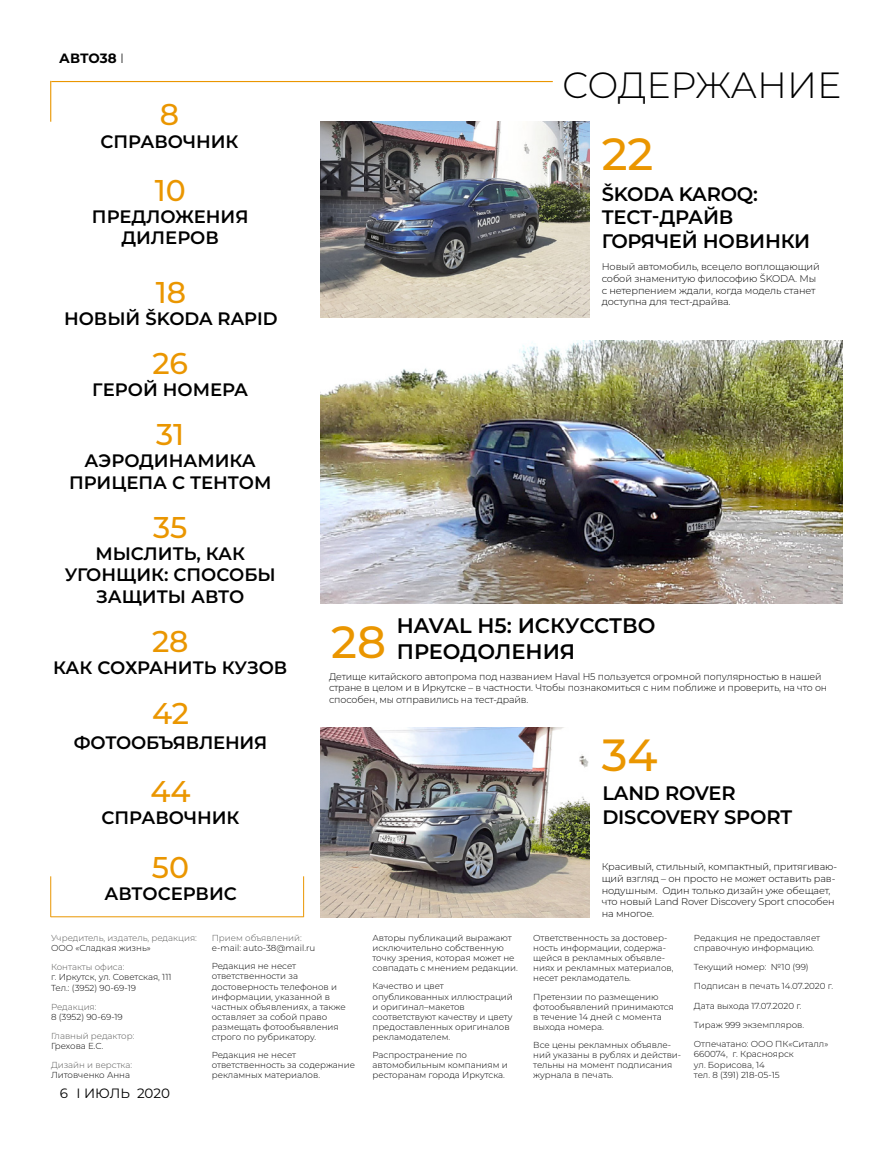
<style>
.page{position:relative;width:893px;height:1149px;background:#fff}
.page>*{position:absolute;margin:0;border:0;box-sizing:border-box;transform-origin:0 0}
.t1{font:500 45px "Montserrat";color:#ea9600}
.t2{font:300 36.45px "Montserrat";color:#000}
.t3{font:500 30px "Montserrat";color:#ea9600}
.t4{font:600 21px/25.5px "Montserrat";color:#000}
.t5{font:600 19.5px/23.4px "Montserrat";letter-spacing:-.01em;color:#000}
.t6{font:600 18px/21.6px "Montserrat";color:#000;text-align:center}
.t7{font:13.5px "Montserrat";letter-spacing:-.005em;color:#000}
.t8{font:700 13.5px "Montserrat";letter-spacing:-.01em;color:#000}
.t9{font:300 9.75px/11.7px "Montserrat";letter-spacing:-.01em;color:#000}
.t10{font:300 8.7px/10.1px "Montserrat";color:#000}
.t11{font:300 8.7px "Montserrat";color:#575756}
.s1{font-weight:300}
.s2{font-weight:500;font-size:45px;color:#ea9600}
</style>
<div class="page">
<hr style="left:50px;top:876px;width:1px;height:40px;background:#ea9600">
<hr style="left:303px;top:876px;width:1px;height:40px;background:#ea9600">
<hr style="left:51px;top:916px;width:252px;height:1px;background:#ea9600">
<hr style="left:50px;top:81px;width:1px;height:41px;background:#ea9600">
<hr style="left:51px;top:81px;width:502px;height:1px;background:#ea9600">
<img style="left:321px;top:340px;width:522px;height:263px">
<img style="left:320px;top:122px;width:270px;height:196px">
<img style="left:321px;top:727px;width:269px;height:189px">
<h3 class="t8" style="left:59px;top:48px;width:66px">АВТО38 <span class="s1">I</span></h3>
<h3 class="t3" style="left:160px;top:93px;width:21px">8</h3>
<h3 class="t6" style="left:101px;top:130px;width:140px">СПРАВОЧНИК</h3>
<h3 class="t3" style="left:155px;top:169px;width:33px">10</h3>
<h3 class="t6" style="left:92px;top:205px;width:158px">ПРЕДЛОЖЕНИЯ<br>ДИЛЕРОВ</h3>
<h3 class="t3" style="left:156px;top:271px;width:32px">18</h3>
<h3 class="t6" style="left:64px;top:307px;width:215px">НОВЫЙ ŠKODA RAPID</h3>
<h3 class="t3" style="left:152px;top:342px;width:37px">26</h3>
<h3 class="t6" style="left:92px;top:378px;width:157px">ГЕРОЙ НОМЕРА</h3>
<h3 class="t3" style="left:156px;top:413px;width:30px">31</h3>
<h3 class="t6" style="left:69px;top:449px;width:204px">АЭРОДИНАМИКА<br>ПРИЦЕПА С ТЕНТОМ</h3>
<h3 class="t3" style="left:153px;top:506px;width:36px">35</h3>
<h3 class="t6" style="left:65px;top:541px;width:212px">МЫСЛИТЬ, КАК<br>УГОНЩИК: СПОСОБЫ<br>ЗАЩИТЫ АВТО</h3>
<h3 class="t3" style="left:152px;top:620px;width:38px">28</h3>
<h3 class="t6" style="left:53px;top:656px;width:236px">КАК СОХРАНИТЬ КУЗОВ</h3>
<h3 class="t3" style="left:152px;top:691px;width:39px">42</h3>
<h3 class="t6" style="left:74px;top:731px;width:195px">ФОТООБЪЯВЛЕНИЯ</h3>
<h3 class="t3" style="left:151px;top:770px;width:42px">44</h3>
<h3 class="t6" style="left:102px;top:805px;width:140px">СПРАВОЧНИК</h3>
<h3 class="t3" style="left:152px;top:846px;width:39px">50</h3>
<h3 class="t6" style="left:104px;top:881px;width:134px">АВТОСЕРВИС</h3>
<h2 class="t2" style="left:562px;top:61px;width:280px">СОДЕРЖАНИЕ</h2>
<h1 class="t1" style="left:602px;top:122px;width:53px">22</h1>
<h3 class="t5" style="left:602px;top:181px;width:210px">ŠKODA KAROQ:<br>ТЕСТ-ДРАЙВ<br>ГОРЯЧЕЙ НОВИНКИ</h3>
<p class="t9" style="left:602px;top:260px;width:220px">Новый автомобиль, всецело воплощающий собой знаменитую философию ŠKODA. Мы с нетерпением ждали, когда модель станет доступна для тест-драйва.</p>
<h3 class="t4" style="left:331px;top:612px;width:326px;text-indent:66px">HAVAL H5: ИСКУССТВО<br><span class="s2">28</span> ПРЕОДОЛЕНИЯ</h3>
<p class="t9" style="left:329px;top:670px;width:500px">Детище китайского автопрома под названием Haval H5 пользуется огромной популярностью в нашей стране в целом и в Иркутске – в частности. Чтобы познакомиться с ним поближе и проверить, на что он способен, мы отправились на тест-драйв.</p>
<h1 class="t1" style="left:602px;top:723px;width:57px">34</h1>
<h3 class="t5" style="left:602px;top:780px;width:191px">LAND ROVER<br>DISCOVERY SPORT</h3>
<p class="t9" style="left:602px;top:860px;width:237px">Красивый, стильный, компактный, притягиваю&shy;щий взгляд – он просто не может оставить рав&shy;нодушным. Один только дизайн уже обещает, что новый Land Rover Discovery Sport способен на многое.</p>
<p class="t11" style="left:51px;top:931px;width:147px">Учредитель, издатель, редакция:</p>
<p class="t10" style="left:51px;top:942px;width:101px">ООО «Сладкая жизнь»</p>
<p class="t11" style="left:51px;top:960px;width:75px">Контакты офиса:</p>
<p class="t10" style="left:51px;top:971px;width:122px">г. Иркутск, ул. Советская, 111<br>Тел.: (3952) 90-69-19</p>
<p class="t11" style="left:51px;top:1000px;width:47px">Редакция:</p>
<p class="t10" style="left:51px;top:1011px;width:73px">8 (3952) 90-69-19</p>
<p class="t11" style="left:51px;top:1029px;width:85px">Главный редактор:</p>
<p class="t10" style="left:51px;top:1040px;width:54px">Грехова Е.С.</p>
<p class="t11" style="left:51px;top:1058px;width:83px">Дизайн и верстка:</p>
<p class="t10" style="left:51px;top:1069px;width:81px">Литовченко Анна</p>
<h3 class="t7" style="left:60px;top:1083px;width:10px">6</h3>
<h3 class="t7" style="left:77px;top:1083px;width:95px">I ИЮЛЬ 2020</h3>
<p class="t11" style="left:212px;top:931px;width:92px">Прием объявлений:</p>
<p class="t10" style="left:212px;top:937px;width:105px;line-height:18.6px">е-mail: auto-38@mail.ru<br>Редакция не несет</p>
<p class="t10" style="left:212px;top:970px;width:135px">ответственности за достоверность телефонов и информации, указанной в частных объявлениях, а также оставляет за собой право размещать фотообъявления строго по рубрикатору.</p>
<p class="t10" style="left:212px;top:1049px;width:145px">Редакция не несет ответственность за содержание рекламных материалов.</p>
<p class="t10" style="left:372px;top:932px;width:147px">Авторы публикаций выражают исключительно собственную точку зрения, которая может не совпадать с мнением редакции.</p>
<p class="t10" style="left:372px;top:980px;width:142px">Качество и цвет опубликованных иллюстраций и оригинал–макетов соответствуют качеству и цвету предоставленных оригиналов рекламодателем.</p>
<p class="t10" style="left:372px;top:1049px;width:137px">Распространение по автомобильным компаниям и ресторанам города Иркутска.</p>
<p class="t10" style="left:533px;top:932px;width:142px">Ответственность за достовер&shy;ность информации, содержа&shy;щейся в рекламных объявле&shy;ниях и рекламных материалов, несет рекламодатель.</p>
<p class="t10" style="left:533px;top:990px;width:142px">Претензии по размещению фотообъявлений принимаются в течение 14 дней с момента выхода номера.</p>
<p class="t10" style="left:533px;top:1039px;width:149px">Все цены рекламных объявле&shy;ний указаны в рублях и действи&shy;тельны на момент подписания журнала в печать.</p>
<p class="t10" style="left:694px;top:931px;width:128px;line-height:10.5px">Редакция не предоставляет справочную информацию.</p>
<p class="t10" style="left:694px;top:957px;width:141px;line-height:19px">Текущий номер: №10 (99)<br>Подписан в печать 14.07.2020 г.<br>Дата выхода 17.07.2020 г.<br>Тираж 999 экземпляров.<br>Отпечатано: ООО ПК«Ситалл»</p>
<p class="t10" style="left:694px;top:1048px;width:101px;line-height:10.5px">660074, г. Красноярск ул. Борисова, 14<br>тел. 8 (391) 218-05-15</p>
</div>
